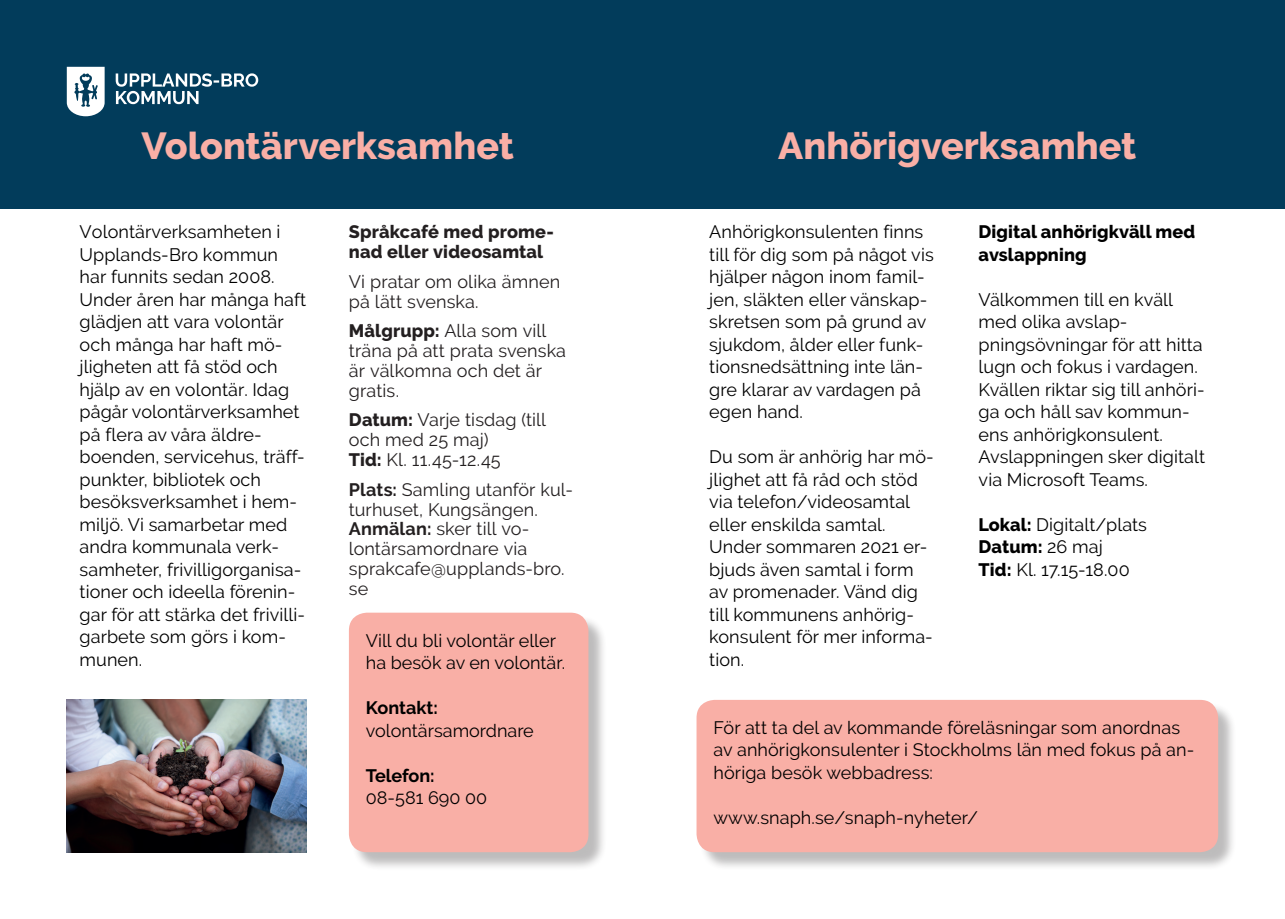
<style>
.page{position:relative;width:1285px;height:919px;background:#fff}
.page>*{position:absolute;margin:0;border:0;box-sizing:border-box;transform-origin:0 0}
.t1{font:800 37.5px "Raleway";color:#f9afa6}
.t2{font:18px/22.5px "Raleway";letter-spacing:.005em;color:#000}
.t3{font:18px/19.8px "Raleway";letter-spacing:.005em;color:#231f20}
.t4{font:800 18px/19.8px "Raleway";letter-spacing:.01em;color:#231f20}
.t5{font:800 18px/22.5px "Raleway";letter-spacing:.005em;color:#000}
.t6{font:700 18px "Raleway";color:#000}
.s1{font-weight:800}
.s2{font-weight:700}
</style>
<div class="page">
<img style="left:67px;top:699px;width:239px;height:153px">
<div style="left:0;top:0;width:642px;height:208px;background:#023c5b"></div>
<svg style="left:67px;top:67px;width:38px;height:49px"></svg>
<svg style="left:116px;top:73px;width:142px;height:31px"></svg>
<div style="left:588px;top:0;width:696px;height:208px;background:#023c5b"></div>
<div style="left:351px;top:615px;width:256px;height:255px;background:#231f20;opacity:.3"></div>
<div style="left:349px;top:612px;width:239px;height:240px;background:#f9afa6;border-radius:18px"></div>
<div style="left:698px;top:702px;width:538px;height:168px;background:#231f20;opacity:.3"></div>
<div style="left:696px;top:699px;width:521px;height:153px;background:#f9afa6;border-radius:18px"></div>
<h1 class="t1" style="left:141px;top:124px;width:374px">Volontärverksamhet</h1>
<h1 class="t1" style="left:778px;top:124px;width:359px">Anhörigverksamhet</h1>
<p class="t2" style="left:80px;top:220px;width:228px">Volontärverksamheten i<br>Upplands-Bro kommun har funnits sedan 2008.<br>Under åren har många haft glädjen att vara volontär och många har haft mö&shy;jligheten att få stöd och hjälp av en volontär. Idag pågår volontärverksamhet på flera av våra äldre&shy;boenden, servicehus, träff&shy;punkter, bibliotek och besöksverksamhet i hem&shy;miljö. Vi samarbetar med andra kommunala verk&shy;samheter, frivilligorganisa&shy;tioner och ideella förenin&shy;gar för att stärka det frivilli&shy;garbete som görs i kom&shy;munen.</p>
<p class="t4" style="left:349px;top:222px;width:207px">Språkcafé med prome&shy;nad eller videosamtal</p>
<p class="t3" style="left:349px;top:271px;width:213px">Vi pratar om olika ämnen på lätt svenska.</p>
<p class="t3" style="left:349px;top:321px;width:219px"><span class="s1">Målgrupp:</span> Alla som vill träna på att prata svenska är välkomna och det är gratis.</p>
<p class="t3" style="left:349px;top:410px;width:199px"><span class="s1">Datum:</span> Varje tisdag (till och med 25 maj)<br><span class="s1">Tid:</span> Kl. 11.45-12.45</p>
<p class="t3" style="left:349px;top:479px;width:226px"><span class="s2">Plats:</span> Samling utanför kul&shy;turhuset, Kungsängen.<br><span class="s2">Anmälan:</span> sker till vo&shy;lontärsamordnare via sprakcafe@upplands-bro. se</p>
<p class="t2" style="left:366px;top:629px;width:201px">Vill du bli volontär eller ha besök av en volontär.</p>
<p class="t6" style="left:366px;top:697px;width:73px">Kontakt:</p>
<p class="t2" style="left:366px;top:719px;width:169px">volontärsamordnare</p>
<p class="t6" style="left:366px;top:765px;width:70px">Telefon:</p>
<p class="t2" style="left:366px;top:786px;width:123px">08-581 690 00</p>
<p class="t2" style="left:709px;top:220px;width:226px">Anhörigkonsulenten finns till för dig som på något vis hjälper någon inom famil&shy;jen, släkten eller vänskap&shy;skretsen som på grund av sjukdom, ålder eller funk&shy;tionsnedsättning inte län&shy;gre klarar av vardagen på egen hand.</p>
<p class="t2" style="left:709px;top:445px;width:226px">Du som är anhörig har mö&shy;jlighet att få råd och stöd via telefon/videosamtal eller enskilda samtal.<br>Under sommaren 2021 er&shy;bjuds även samtal i form av promenader. Vänd dig till kommunens anhörig&shy;konsulent för mer informa&shy;tion.</p>
<p class="t5" style="left:978px;top:221px;width:218px">Digital anhörigkväll med avslappning</p>
<p class="t2" style="left:978px;top:288px;width:228px">Välkommen till en kväll med olika avslap&shy;pningsövningar för att hitta lugn och fokus i vardagen.<br>Kvällen riktar sig till anhöri&shy;ga och håll sav kommun&shy;ens anhörigkonsulent.<br>Avslappningen sker digitalt via Microsoft Teams.</p>
<p class="t2" style="left:978px;top:513px;width:170px"><span class="s1">Lokal:</span> Digitalt/plats<br><span class="s1">Datum:</span> 26 maj<br><span class="s1">Tid:</span> Kl. 17.15-18.00</p>
<p class="t2" style="left:713px;top:716px;width:482px">För att ta del av kommande föreläsningar som anordnas av anhörigkonsulenter i Stockholms län med fokus på an&shy;höriga besök webbadress:</p>
<p class="t2" style="left:713px;top:806px;width:266px">www.snaph.se/snaph-nyheter/</p>
</div>
